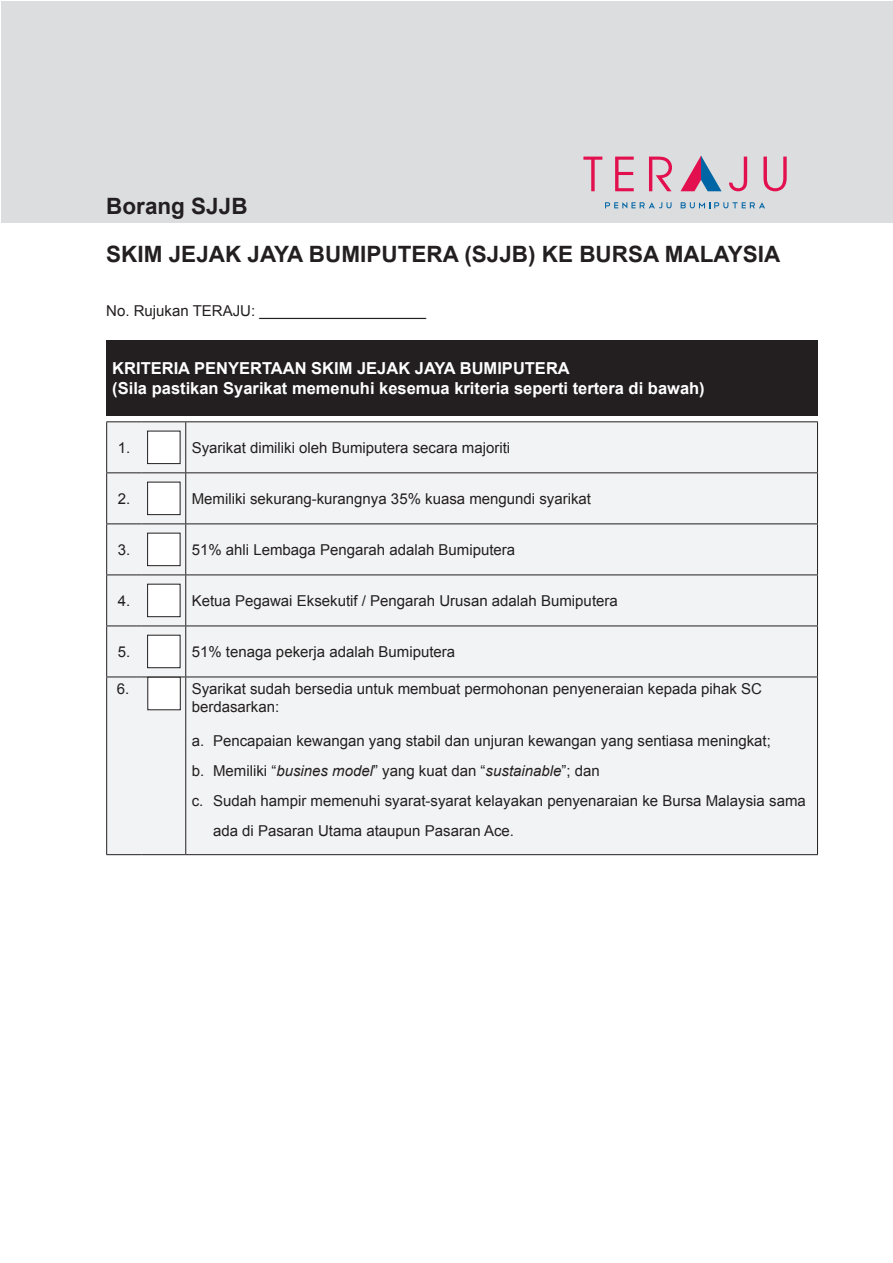
<style>
.page{position:relative;width:893px;height:1263px;background:#fff}
.page>*{position:absolute;margin:0;border:0;box-sizing:border-box;transform-origin:0 0}
.t1{font:700 22.5px "Arial";color:#231f20}
.t2{font:700 16.5px/19.8px "Arial";color:#fff}
.t3{font:15px/18px "Arial";color:#231f20}
.s1{font-style:italic}
</style>
<div class="page">
<div style="left:1px;top:1px;width:891px;height:222px;background:#dcdddf"></div>
<div style="left:106px;top:340px;width:711px;height:75px;background:#231f20"></div>
<div style="left:107px;top:422px;width:710px;height:432px;background:#f2f3f4"></div>
<hr style="left:106px;top:421px;width:35px;height:1px;background:#231f20">
<hr style="left:106px;top:422px;width:1px;height:50px;background:#231f20">
<hr style="left:141px;top:421px;width:45px;height:1px;background:#231f20">
<hr style="left:186px;top:421px;width:632px;height:1px;background:#231f20">
<hr style="left:185px;top:422px;width:1px;height:50px;background:#231f20">
<hr style="left:817px;top:422px;width:1px;height:50px;background:#231f20">
<hr style="left:106px;top:472px;width:35px;height:1px;background:#231f20">
<hr style="left:106px;top:473px;width:1px;height:50px;background:#231f20">
<hr style="left:141px;top:472px;width:45px;height:1px;background:#231f20">
<hr style="left:186px;top:472px;width:632px;height:1px;background:#231f20">
<hr style="left:185px;top:473px;width:1px;height:50px;background:#231f20">
<hr style="left:817px;top:473px;width:1px;height:50px;background:#231f20">
<hr style="left:106px;top:523px;width:35px;height:1px;background:#231f20">
<hr style="left:106px;top:524px;width:1px;height:50px;background:#231f20">
<hr style="left:141px;top:523px;width:45px;height:1px;background:#231f20">
<hr style="left:186px;top:523px;width:632px;height:1px;background:#231f20">
<hr style="left:185px;top:524px;width:1px;height:50px;background:#231f20">
<hr style="left:817px;top:524px;width:1px;height:50px;background:#231f20">
<hr style="left:106px;top:574px;width:35px;height:1px;background:#231f20">
<hr style="left:106px;top:575px;width:1px;height:50px;background:#231f20">
<hr style="left:141px;top:574px;width:45px;height:1px;background:#231f20">
<hr style="left:186px;top:574px;width:632px;height:1px;background:#231f20">
<hr style="left:185px;top:575px;width:1px;height:50px;background:#231f20">
<hr style="left:817px;top:575px;width:1px;height:50px;background:#231f20">
<hr style="left:106px;top:625px;width:35px;height:1px;background:#231f20">
<hr style="left:106px;top:626px;width:1px;height:51px;background:#231f20">
<hr style="left:141px;top:625px;width:45px;height:1px;background:#231f20">
<hr style="left:186px;top:625px;width:632px;height:1px;background:#231f20">
<hr style="left:185px;top:626px;width:1px;height:51px;background:#231f20">
<hr style="left:817px;top:626px;width:1px;height:51px;background:#231f20">
<hr style="left:106px;top:677px;width:35px;height:1px;background:#231f20">
<hr style="left:106px;top:677px;width:1px;height:177px;background:#231f20">
<hr style="left:141px;top:677px;width:45px;height:1px;background:#231f20">
<hr style="left:186px;top:677px;width:632px;height:1px;background:#231f20">
<hr style="left:185px;top:677px;width:1px;height:177px;background:#231f20">
<hr style="left:817px;top:677px;width:1px;height:177px;background:#231f20">
<hr style="left:106px;top:854px;width:35px;height:1px;background:#231f20">
<hr style="left:141px;top:854px;width:45px;height:1px;background:#231f20">
<hr style="left:186px;top:854px;width:632px;height:1px;background:#231f20">
<div style="left:148px;top:431px;width:32px;height:33px;background:#fff"></div>
<div style="left:147px;top:431px;width:33px;height:33px;border:1px solid #231f20"></div>
<div style="left:148px;top:482px;width:32px;height:33px;background:#fff"></div>
<div style="left:147px;top:482px;width:33px;height:33px;border:1px solid #231f20"></div>
<div style="left:148px;top:533px;width:32px;height:33px;background:#fff"></div>
<div style="left:147px;top:533px;width:33px;height:33px;border:1px solid #231f20"></div>
<div style="left:148px;top:584px;width:32px;height:33px;background:#fff"></div>
<div style="left:147px;top:584px;width:33px;height:33px;border:1px solid #231f20"></div>
<div style="left:148px;top:635px;width:32px;height:33px;background:#fff"></div>
<div style="left:147px;top:635px;width:33px;height:33px;border:1px solid #231f20"></div>
<svg style="left:605px;top:202px;width:67px;height:6px"></svg>
<svg style="left:681px;top:202px;width:84px;height:6px"></svg>
<svg style="left:583px;top:157px;width:19px;height:34px"></svg>
<svg style="left:615px;top:157px;width:19px;height:34px"></svg>
<svg style="left:649px;top:157px;width:23px;height:34px"></svg>
<svg style="left:729px;top:157px;width:18px;height:34px"></svg>
<svg style="left:763px;top:157px;width:24px;height:34px"></svg>
<svg style="left:680px;top:156px;width:42px;height:35px"></svg>
<div style="left:148px;top:677px;width:32px;height:33px;background:#fff"></div>
<div style="left:147px;top:677px;width:34px;height:33px;border:1px solid #231f20"></div>
<p class="t1" style="left:106px;top:191px;width:143px">Borang SJJB</p>
<p class="t1" style="left:106px;top:239px;width:675px">SKIM JEJAK JAYA BUMIPUTERA (SJJB) KE BURSA MALAYSIA</p>
<p class="t3" style="left:106px;top:302px;width:321px">No. Rujukan TERAJU: ____________________</p>
<p class="t2" style="left:112px;top:359px;width:594px">KRITERIA PENYERTAAN SKIM JEJAK JAYA BUMIPUTERA<br>(Sila pastikan Syarikat memenuhi kesemua kriteria seperti tertera di bawah)</p>
<p class="t3" style="left:118px;top:439px;width:14px">1.</p>
<p class="t3" style="left:192px;top:439px;width:320px">Syarikat dimiliki oleh Bumiputera secara majoriti</p>
<p class="t3" style="left:118px;top:490px;width:14px">2.</p>
<p class="t3" style="left:192px;top:490px;width:401px">Memiliki sekurang-kurangnya 35% kuasa mengundi syarikat</p>
<p class="t3" style="left:118px;top:541px;width:14px">3.</p>
<p class="t3" style="left:192px;top:541px;width:325px">51% ahli Lembaga Pengarah adalah Bumiputera</p>
<p class="t3" style="left:118px;top:592px;width:14px">4.</p>
<p class="t3" style="left:192px;top:592px;width:428px">Ketua Pegawai Eksekutif / Pengarah Urusan adalah Bumiputera</p>
<p class="t3" style="left:118px;top:643px;width:14px">5.</p>
<p class="t3" style="left:192px;top:643px;width:265px">51% tenaga pekerja adalah Bumiputera</p>
<p class="t3" style="left:117px;top:680px;width:14px">6.</p>
<p class="t3" style="left:192px;top:680px;width:572px">Syarikat sudah bersedia untuk membuat permohonan penyeneraian kepada pihak SC berdasarkan:</p>
<p class="t3" style="left:192px;top:732px;width:581px">a. Pencapaian kewangan yang stabil dan unjuran kewangan yang sentiasa meningkat;</p>
<p class="t3" style="left:192px;top:762px;width:410px">b. Memiliki “<span class="s1">busines model</span>” yang kuat dan “<span class="s1">sustainable</span>”; dan</p>
<p class="t3" style="left:213px;top:786px;width:594px;line-height:30px;text-indent:-21px">c. Sudah hampir memenuhi syarat-syarat kelayakan penyenaraian ke Bursa Malaysia sama ada di Pasaran Utama ataupun Pasaran Ace.</p>
</div>
